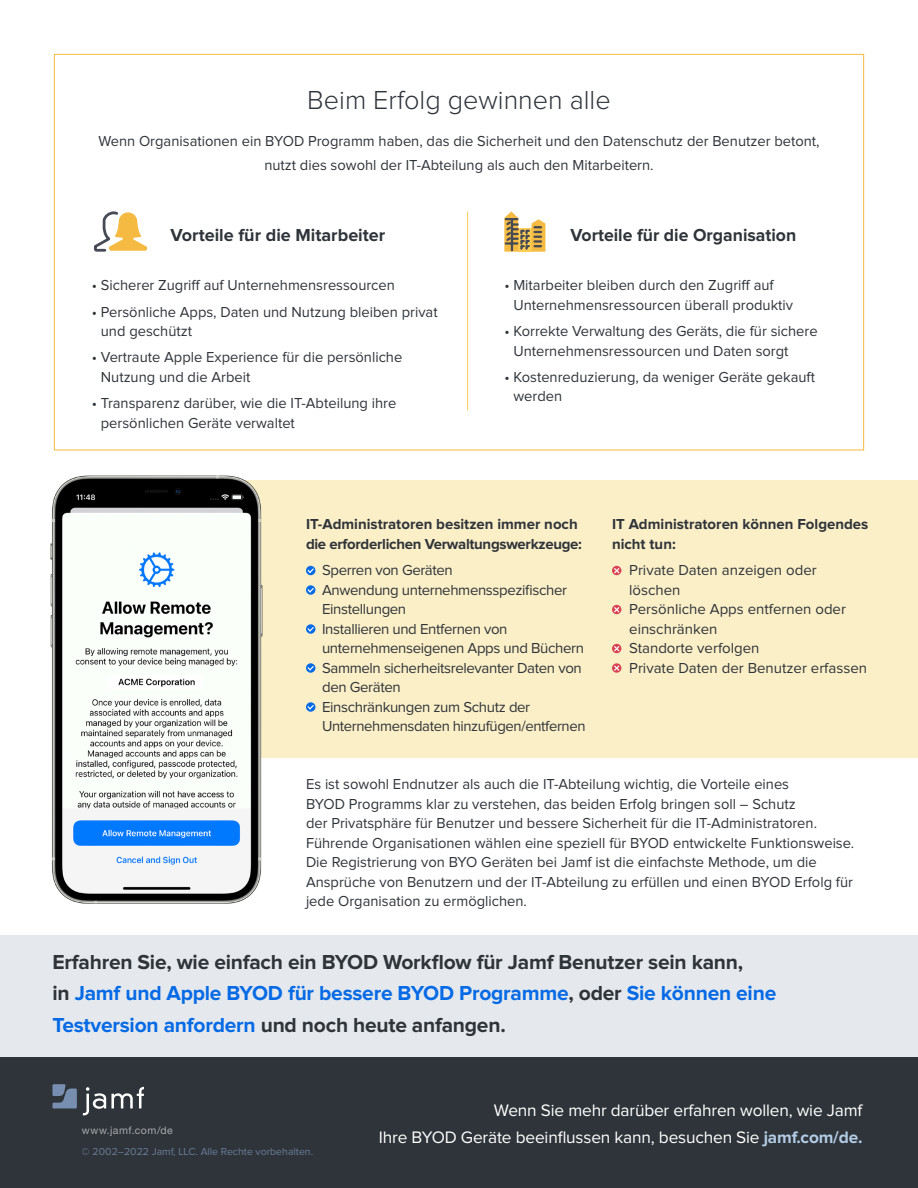
<style>
.page{position:relative;width:918px;height:1188px;background:#fff}
.page>*{position:absolute;margin:0;border:0;box-sizing:border-box;transform-origin:0 0}
.t1{font:300 27px "Proxima Nova";color:#2f343a}
.t2{font:700 21px/31.5px "Proxima Nova";letter-spacing:-.01em;color:#2f343a}
.t3{font:700 18px "Proxima Nova";color:#2f343a}
.t4{font:17.25px/27px "Proxima Nova";letter-spacing:-.01em;color:#fff;text-align:right}
.t5{font:15px/19.5px "Proxima Nova";color:#2f343a}
.t6{font:15px/19.5px "Proxima Nova";letter-spacing:-.025em;color:#2f343a}
.t7{font:700 15px/19.5px "Proxima Nova";letter-spacing:-.02em;color:#2f343a}
.t8{font:700 15px/19.5px "Proxima Nova";color:#2f343a}
.t9{font:10.5px "Proxima Nova";color:#788eb0}
.t10{font:10.5px "Helvetica Neue LT Std";letter-spacing:.045em;color:#a8a9ad}
.s1{color:#056ae6}
.s2{font-weight:700;color:#b3cce6}
</style>
<div class="page">
<div style="left:180px;top:480px;width:738px;height:278px;background:#fbefc7"></div>
<div style="left:306px;top:566px;width:9px;height:9px;background:#056ae6;border-radius:50%"></div>
<svg style="left:307px;top:568px;width:7px;height:5px"></svg>
<svg style="left:306px;top:585px;width:9px;height:10px"></svg>
<svg style="left:307px;top:588px;width:7px;height:5px"></svg>
<svg style="left:306px;top:624px;width:9px;height:10px"></svg>
<svg style="left:307px;top:627px;width:7px;height:5px"></svg>
<svg style="left:306px;top:663px;width:9px;height:10px"></svg>
<svg style="left:307px;top:666px;width:7px;height:5px"></svg>
<svg style="left:306px;top:702px;width:9px;height:10px"></svg>
<svg style="left:307px;top:705px;width:7px;height:5px"></svg>
<svg style="left:612px;top:566px;width:9px;height:9px"></svg>
<svg style="left:614px;top:568px;width:5px;height:5px"></svg>
<svg style="left:612px;top:605px;width:9px;height:9px"></svg>
<svg style="left:614px;top:607px;width:5px;height:5px"></svg>
<svg style="left:612px;top:644px;width:9px;height:9px"></svg>
<svg style="left:614px;top:646px;width:5px;height:5px"></svg>
<svg style="left:612px;top:663px;width:9px;height:10px"></svg>
<svg style="left:614px;top:665px;width:5px;height:6px"></svg>
<img style="left:50px;top:475px;width:213px;height:429px">
<svg style="left:504px;top:211px;width:41px;height:41px"></svg>
<svg style="left:94px;top:211px;width:53px;height:41px"></svg>
<hr style="left:467px;top:211px;width:1px;height:199px;background:#fecc56">
<div style="left:0;top:1056px;width:918px;height:132px;background:#2f343a"></div>
<svg style="left:83px;top:1087px;width:61px;height:28px"></svg>
<svg style="left:52px;top:1084px;width:25px;height:24px"></svg>
<div style="left:0;top:935px;width:918px;height:121px;background:#e5e8ec"></div>
<p class="t1" style="left:307px;top:88px;width:305px">Beim Erfolg gewinnen alle</p>
<p class="t5" style="left:98px;top:130px;width:723px;line-height:24px;text-align:center">Wenn Organisationen ein BYOD Programm haben, das die Sicherheit und den Datenschutz der Benutzer betont, nutzt dies sowohl der IT-Abteilung als auch den Mitarbeitern.</p>
<p class="t3" style="left:171px;top:227px;width:216px">Vorteile für die Mitarbeiter</p>
<p class="t3" style="left:571px;top:227px;width:227px">Vorteile für die Organisation</p>
<p class="t5" style="left:92px;top:276px;width:305px">• Sicherer Zugriff auf Unternehmensressourcen</p>
<p class="t5" style="left:101px;top:303px;width:338px;text-indent:-9px">• Persönliche Apps, Daten und Nutzung bleiben privat und geschützt</p>
<p class="t5" style="left:101px;top:348px;width:303px;text-indent:-9px">• Vertraute Apple Experience für die persönliche<br>Nutzung und die Arbeit</p>
<p class="t5" style="left:101px;top:394px;width:297px;text-indent:-9px">• Transparenz darüber, wie die IT-Abteilung ihre persönlichen Geräte verwaltet</p>
<p class="t5" style="left:513px;top:276px;width:281px;text-indent:-9px">• Mitarbeiter bleiben durch den Zugriff auf<br>Unternehmensressourcen überall produktiv</p>
<p class="t5" style="left:513px;top:322px;width:306px;text-indent:-9px">• Korrekte Verwaltung des Geräts, die für sichere<br>Unternehmensressourcen und Daten sorgt</p>
<p class="t5" style="left:513px;top:368px;width:303px;text-indent:-9px">• Kostenreduzierung, da weniger Geräte gekauft werden</p>
<p class="t7" style="left:306px;top:515px;width:277px">IT-Administratoren besitzen immer noch die erforderlichen Verwaltungswerkzeuge:</p>
<p class="t6" style="left:322px;top:561px;width:132px">Sperren von Geräten</p>
<p class="t6" style="left:322px;top:581px;width:246px">Anwendung unternehmensspezifischer<br>Einstellungen</p>
<p class="t6" style="left:322px;top:620px;width:263px">Installieren und Entfernen von unternehmenseigenen Apps und Büchern</p>
<p class="t6" style="left:322px;top:659px;width:261px">Sammeln sicherheitsrelevanter Daten von den Geräten</p>
<p class="t6" style="left:322px;top:698px;width:265px">Einschränkungen zum Schutz der<br>Unternehmensdaten hinzufügen/entfernen</p>
<p class="t8" style="left:612px;top:515px;width:258px">IT Administratoren können Folgendes nicht tun:</p>
<p class="t5" style="left:629px;top:561px;width:189px">Private Daten anzeigen oder löschen</p>
<p class="t5" style="left:629px;top:600px;width:218px">Persönliche Apps entfernen oder einschränken</p>
<p class="t5" style="left:629px;top:639px;width:132px">Standorte verfolgen</p>
<p class="t5" style="left:629px;top:659px;width:239px">Private Daten der Benutzer erfassen</p>
<p class="t5" style="left:306px;top:775px;width:550px">Es ist sowohl Endnutzer als auch die IT-Abteilung wichtig, die Vorteile eines<br>BYOD Programms klar zu verstehen, das beiden Erfolg bringen soll – Schutz<br>der Privatsphäre für Benutzer und bessere Sicherheit für die IT-Administratoren.<br>Führende Organisationen wählen eine speziell für BYOD entwickelte Funktionsweise.<br>Die Registrierung von BYO Geräten bei Jamf ist die einfachste Methode, um die Ansprüche von Benutzern und der IT-Abteilung zu erfüllen und einen BYOD Erfolg für jede Organisation zu ermöglichen.</p>
<p class="t2" style="left:52px;top:947px;width:725px">Erfahren Sie, wie einfach ein BYOD Workflow für Jamf Benutzer sein kann,<br>in <span class="s1">Jamf und Apple BYOD für bessere BYOD Programme</span>, oder <span class="s1">Sie können eine<br>Testversion anfordern</span> und noch heute anfangen.</p>
<p class="t10" style="left:82px;top:1124px;width:93px">www.jamf.com/de</p>
<p class="t9" style="left:82px;top:1147px;width:233px">© 2002–2022 Jamf, LLC. Alle Rechte vorbehalten.</p>
<p class="t4" style="left:379px;top:1097px;width:485px">Wenn Sie mehr darüber erfahren wollen, wie Jamf<br>Ihre BYOD Geräte beeinflussen kann, besuchen Sie <span class="s2">jamf.com/de.</span></p>
</div>
